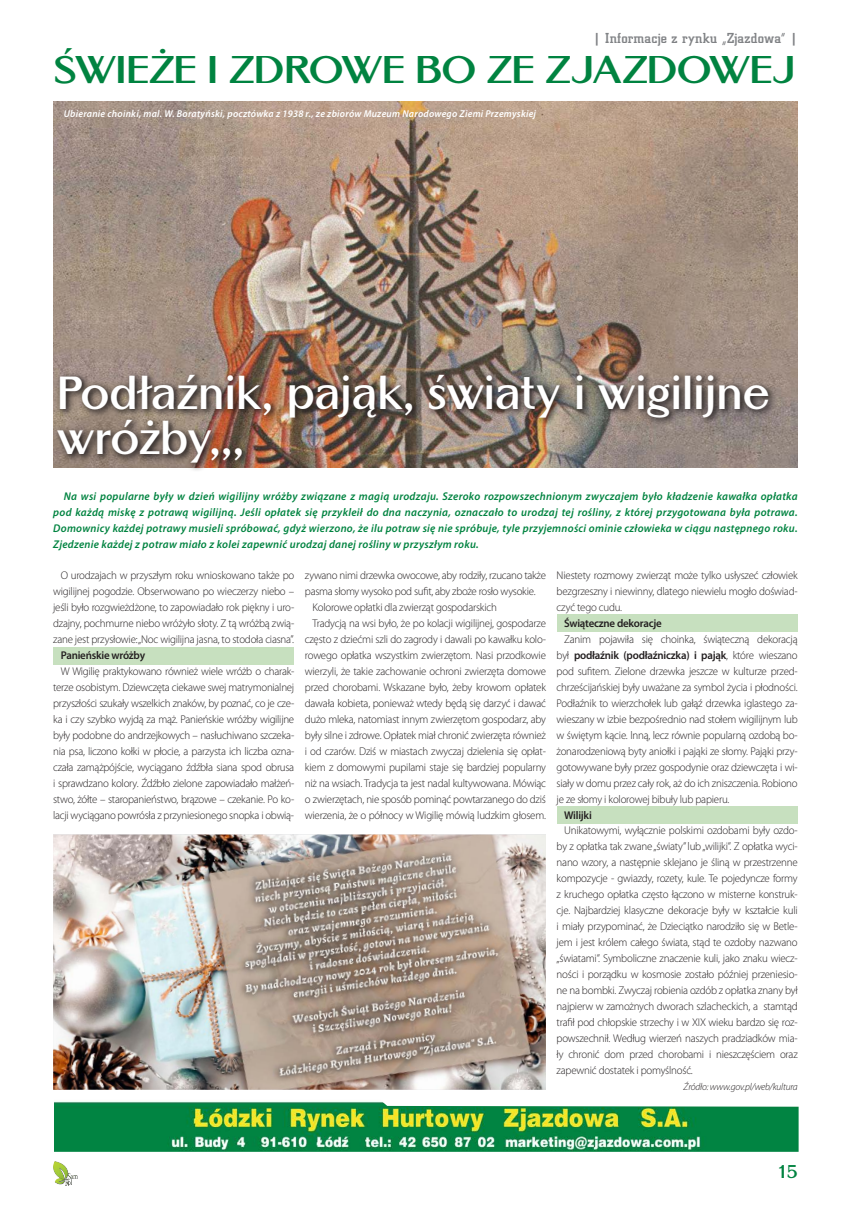
<style>
.page{position:relative;width:851px;height:1205px;background:#fff}
.page>*{position:absolute;margin:0;border:0;box-sizing:border-box;transform-origin:0 0}
.t1{font:700 45px/45px "Altrincham";letter-spacing:-.01em;color:#fff}
.t2{font:700 37.5px "Altrincham";letter-spacing:-.035em;color:#008340;scale:1.12 1}
.t3{font:700 17.5px "Altrincham";color:#008340}
.t4{font:500 15px "City DEE";letter-spacing:.01em;color:#808285}
.t5{font:300 11.25px/16px "Myriad Pro";letter-spacing:-.02em;color:#231f20;text-align:justify}
.t6{font:italic 600 11.25px/16px "Myriad Pro";letter-spacing:.025em;color:#008340;text-align:justify}
.t7{font:600 11.25px "Myriad Pro";letter-spacing:-.02em;color:#231f20}
.t8{font:italic 600 10px "Myriad Pro";letter-spacing:.025em;color:#fff}
.t9{font:italic 300 10px "Myriad Pro";letter-spacing:-.02em;color:#231f20}
.s1{font-weight:600}
</style>
<div class="page">
<img style="left:53px;top:1161px;width:25px;height:24px">
<div style="left:556px;top:615px;width:241px;height:17px;background:#c7e0bf"></div>
<div style="left:556px;top:807px;width:241px;height:17px;background:#c7e0bf"></div>
<div style="left:53px;top:648px;width:241px;height:17px;background:#c7e0bf"></div>
<img style="left:53px;top:101px;width:744px;height:367px">
<img style="left:53px;top:370px;width:724px;height:100px">
<img style="left:54px;top:1101px;width:744px;height:51px">
<img style="left:53px;top:834px;width:493px;height:255px">
<h3 class="t4" style="left:593px;top:30px;width:206px">| Informacje z rynku „Zjazdowa” |</h3>
<h2 class="t2" style="left:53px;top:47px;width:664px">ŚWIEŻE I ZDROWE BO ZE ZJAZDOWEJ</h2>
<p class="t8" style="left:64px;top:107px;width:473px">Ubieranie choinki, mal. W. Boratyński, pocztówka z 1938 r., ze zbiorów Muzeum Narodowego Ziemi Przemyskiej</p>
<h1 class="t1" style="left:57px;top:370px;width:714px">Podłaźnik, pająk, światy i wigilijne wróżby,,,</h1>
<p class="t6" style="left:53px;top:488px;width:745px;text-indent:11px">Na wsi popularne były w dzień wigilijny wróżby związane z magią urodzaju. Szeroko rozpowszechnionym zwyczajem było kładzenie kawałka opłatka pod każdą miskę z potrawą wigilijną. Jeśli opłatek się przykleił do dna naczynia, oznaczało to urodzaj tej rośliny, z której przygotowana była potrawa.<br>Domownicy każdej potrawy musieli spróbować, gdyż wierzono, że ilu potraw się nie spróbuje, tyle przyjemności ominie człowieka w ciągu następnego roku.<br>Zjedzenie każdej z potraw miało z kolei zapewnić urodzaj danej rośliny w przyszłym roku.</p>
<p class="t5" style="left:53px;top:568px;width:242px;text-indent:7px">O urodzajach w przyszłym roku wnioskowano także po wigilijnej pogodzie. Obserwowano po wieczerzy niebo – jeśli było rozgwieżdżone, to zapowiadało rok piękny i uro&shy;dzajny, pochmurne niebo wróżyło słoty. Z tą wróżbą zwią&shy;zane jest przysłowie: „Noc wigilijna jasna, to stodoła ciasna”.</p>
<p class="t7" style="left:61px;top:648px;width:86px">Panieńskie wróżby</p>
<p class="t5" style="left:53px;top:663px;width:242px;text-indent:7px">W Wigilię praktykowano również wiele wróżb o charak&shy;terze osobistym. Dziewczęta ciekawe swej matrymonialnej przyszłości szukały wszelkich znaków, by poznać, co je cze&shy;ka i czy szybko wyjdą za mąż. Panieńskie wróżby wigilijne były podobne do andrzejkowych – nasłuchiwano szczeka&shy;nia psa, liczono kołki w płocie, a parzysta ich liczba ozna&shy;czała zamążpójście, wyciągano źdźbła siana spod obrusa i sprawdzano kolory. Źdźbło zielone zapowiadało małżeń&shy;stwo, żółte – staropanieństwo, brązowe – czekanie. Po ko&shy;lacji wyciągano powrósła z przyniesionego snopka i obwią-</p>
<p class="t5" style="left:305px;top:568px;width:242px">zywano nimi drzewka owocowe, aby rodziły, rzucano także</p>
<p class="t5" style="left:305px;top:584px;width:232px">pasma słomy wysoko pod sufit, aby zboże rosło wysokie.</p>
<p class="t5" style="left:312px;top:600px;width:186px">Kolorowe opłatki dla zwierząt gospodarskich</p>
<p class="t5" style="left:312px;top:616px;width:235px">Tradycją na wsi było, że po kolacji wigilijnej, gospodarze</p>
<p class="t5" style="left:305px;top:631px;width:242px">często z dziećmi szli do zagrody i dawali po kawałku kolo-</p>
<p class="t5" style="left:305px;top:647px;width:242px">rowego opłatka wszystkim zwierzętom. Nasi przodkowie</p>
<p class="t5" style="left:305px;top:663px;width:242px">wierzyli, że takie zachowanie ochroni zwierzęta domowe</p>
<p class="t5" style="left:305px;top:679px;width:242px">przed chorobami. Wskazane było, żeby krowom opłatek</p>
<p class="t5" style="left:305px;top:695px;width:242px">dawała kobieta, ponieważ wtedy będą się darzyć i dawać</p>
<p class="t5" style="left:305px;top:711px;width:242px">dużo mleka, natomiast innym zwierzętom gospodarz, aby</p>
<p class="t5" style="left:305px;top:727px;width:242px">były silne i zdrowe. Opłatek miał chronić zwierzęta również</p>
<p class="t5" style="left:305px;top:743px;width:242px">i od czarów. Dziś w miastach zwyczaj dzielenia się opłat-</p>
<p class="t5" style="left:305px;top:759px;width:242px">kiem z domowymi pupilami staje się bardziej popularny</p>
<p class="t5" style="left:305px;top:775px;width:242px">niż na wsiach. Tradycja ta jest nadal kultywowana. Mówiąc</p>
<p class="t5" style="left:305px;top:791px;width:242px">o zwierzętach, nie sposób pominąć powtarzanego do dziś</p>
<p class="t5" style="left:305px;top:807px;width:242px">wierzenia, że o północy w Wigilię mówią ludzkim głosem.</p>
<p class="t5" style="left:556px;top:568px;width:242px">Niestety rozmowy zwierząt może tylko usłyszeć człowiek bezgrzeszny i niewinny, dlatego niewielu mogło doświad&shy;czyć tego cudu.</p>
<p class="t7" style="left:564px;top:616px;width:99px">Świąteczne dekoracje</p>
<p class="t5" style="left:556px;top:631px;width:242px;text-indent:7px">Zanim pojawiła się choinka, świąteczną dekoracją był <span class="s1">podłaźnik (podłaźniczka) i pająk</span>, które wieszano pod sufitem. Zielone drzewka jeszcze w kulturze przed&shy;chrześcijańskiej były uważane za symbol życia i płodności.<br>Podłaźnik to wierzchołek lub gałąź drzewka iglastego za&shy;wieszany w izbie bezpośrednio nad stołem wigilijnym lub w świętym kącie. lnną, lecz równie popularną ozdobą bo&shy;żonarodzeniową byty aniołki i pająki ze słomy. Pająki przy&shy;gotowywane były przez gospodynie oraz dziewczęta i wi&shy;siały w domu przez cały rok, aż do ich zniszczenia. Robiono je ze słomy i kolorowej bibuły lub papieru.</p>
<p class="t7" style="left:564px;top:807px;width:29px">Wilijki</p>
<p class="t5" style="left:556px;top:823px;width:242px;text-indent:7px">Unikatowymi, wyłącznie polskimi ozdobami były ozdo&shy;by z opłatka tak zwane„światy” lub „wilijki”. Z opłatka wyci&shy;nano wzory, a następnie sklejano je śliną w przestrzenne kompozycje - gwiazdy, rozety, kule. Te pojedyncze formy z kruchego opłatka często łączono w misterne konstruk&shy;cje. Najbardziej klasyczne dekoracje były w kształcie kuli i miały przypominać, że Dzieciątko narodziło się w Betle&shy;jem i jest królem całego świata, stąd te ozdoby nazwano „światami”. Symboliczne znaczenie kuli, jako znaku wiecz&shy;ności i porządku w kosmosie zostało później przeniesio&shy;ne na bombki. Zwyczaj robienia ozdób z opłatka znany był najpierw w zamożnych dworach szlacheckich, a stamtąd trafił pod chłopskie strzechy i w XIX wieku bardzo się roz&shy;powszechnił. Według wierzeń naszych pradziadków mia&shy;ły chronić dom przed chorobami i nieszczęściem oraz zapewnić dostatek i pomyślność.</p>
<p class="t9" style="left:683px;top:1081px;width:115px">Źródło: www.gov.pl/web/kultura</p>
<h3 class="t3" style="left:776px;top:1161px;width:23px">15</h3>
</div>
